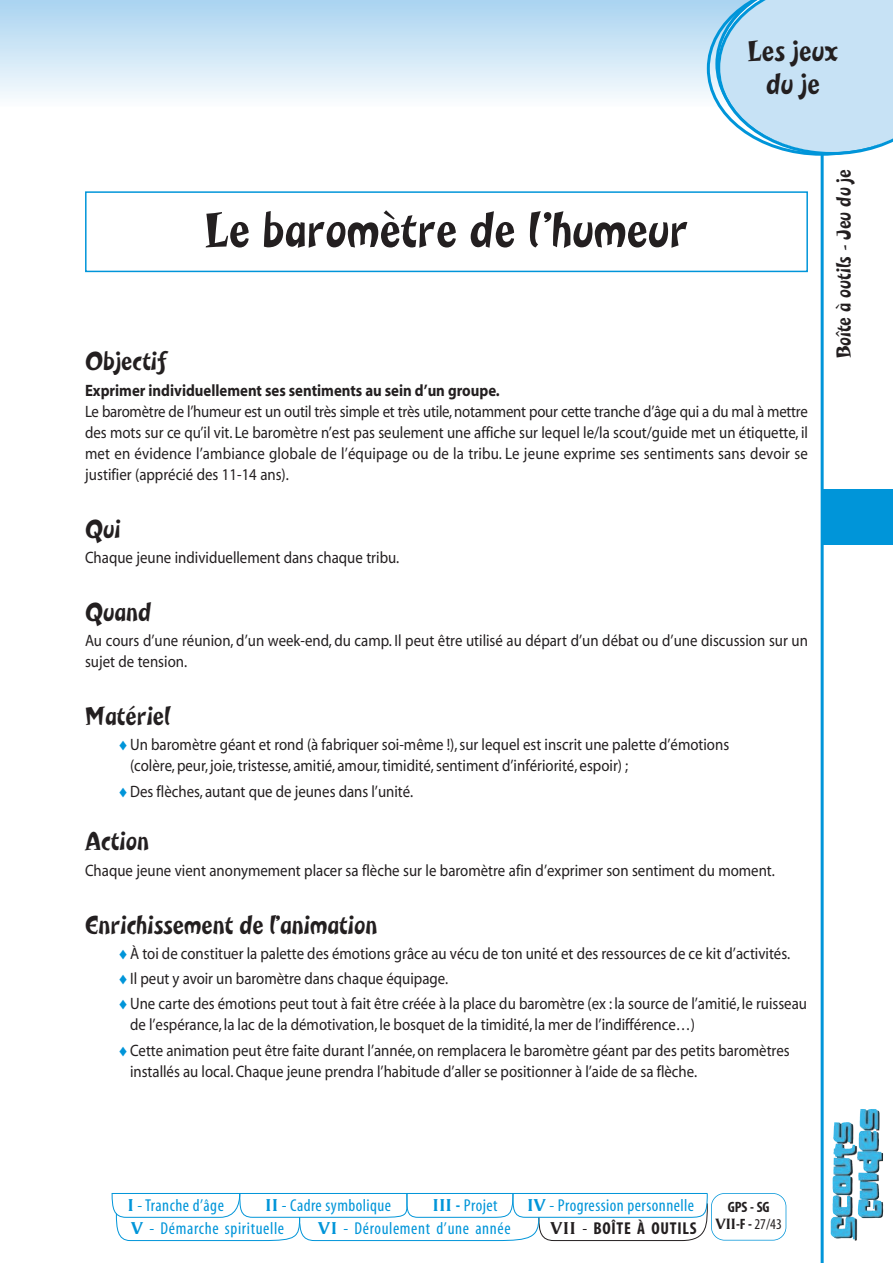
<style>
.page{position:relative;width:893px;height:1263px;background:#fff}
.page>*{position:absolute;margin:0;border:0;box-sizing:border-box;transform-origin:0 0}
.t1{font:51px "Wac Wak Ooops";color:#231f20}
.t2{font:30px/33px "Wac Wak Ooops";color:#231f20;text-align:center}
.t3{font:27px "Wac Wak Ooops";color:#231f20}
.t4{font:21px "Wac Wak Ooops";color:#231f20}
.t5{font:condensed 17.25px "Myriad";letter-spacing:.025em;color:#0095d9}
.t6{font:700 condensed 17.25px "Myriad";letter-spacing:.04em;color:#231f20}
.t7{font:16.5px/21px "Myriad";color:#231f20;scale:.9 1}
.t8{font:700 16.5px "Myriad";color:#231f20;scale:.9 1}
.t9{font:700 condensed 15px/16.5px "Myriad";color:#231f20;text-align:center}
.s1{color:#0095d9}
.s2{font-family:"Vega";font-weight:700;font-stretch:normal}
.s3{font-weight:700}
.s4{font-family:"Vega";font-stretch:normal}
.s5{font-weight:400}
</style>
<div class="page">
<div style="left:0;top:0;width:893px;height:107px;background:linear-gradient(to bottom,#a9d3f0,#fbfdfe)"></div>
<svg style="left:111px;top:1193px;width:597px;height:48px"></svg>
<div style="left:711px;top:1193px;width:75px;height:47px;border:2px solid #0095d9;border-radius:14px"></div>
<svg style="left:707px;top:0;width:186px;height:156px;background:#bfdff4"></svg>
<img style="left:831px;top:1122px;width:32px;height:119px">
<hr style="left:821px;top:155px;width:3px;height:1108px;background:#0095d9">
<div style="left:821px;top:489px;width:72px;height:55px;background:#0095d9"></div>
<div style="left:85px;top:191px;width:723px;height:81px;border:2px solid #0095d9"></div>
<h2 class="t2" style="left:748px;top:39px;width:92px">Les jeux du je</h2>
<h1 class="t1" style="left:205px;top:213px;width:485px">Le baromètre de l’humeur</h1>
<h3 class="t3" style="left:85px;top:352px;width:84px">Objectif</h3>
<p class="t8" style="left:85px;top:384px;width:462px">Exprimer individuellement ses sentiments au sein d’un groupe.</p>
<p class="t7" style="left:85px;top:402px;width:805px;text-align:justify">Le baromètre de l’humeur est un outil très simple et très utile,notamment pour cette tranche d’âge qui a du mal à mettre des mots sur ce qu’il vit. Le baromètre n’est pas seulement une affiche sur lequel le/la scout/guide met un étiquette, il met en évidence l’ambiance globale de l’équipage ou de la tribu. Le jeune exprime ses sentiments sans devoir se justifier (apprécié des 11-14 ans).</p>
<h3 class="t3" style="left:85px;top:519px;width:37px">Qui</h3>
<p class="t7" style="left:85px;top:548px;width:351px">Chaque jeune individuellement dans chaque tribu.</p>
<h3 class="t3" style="left:85px;top:603px;width:68px">Quand</h3>
<p class="t7" style="left:85px;top:631px;width:805px">Au cours d’une réunion, d’un week-end, du camp. Il peut être utilisé au départ d’un débat ou d’une discussion sur un sujet de tension.</p>
<h3 class="t3" style="left:85px;top:707px;width:87px">Matériel</h3>
<p class="t7" style="left:130px;top:736px;width:667px;text-indent:-11px"><span class="s1">♦</span> Un baromètre géant et rond (à fabriquer soi-même !),sur lequel est inscrit une palette d’émotions (colère, peur, joie,tristesse, amitié, amour,timidité,sentiment d’infériorité, espoir) ;</p>
<p class="t7" style="left:119px;top:782px;width:328px"><span class="s1">♦</span> Des flèches, autant que de jeunes dans l’unité.</p>
<h3 class="t3" style="left:85px;top:832px;width:66px">Action</h3>
<p class="t7" style="left:85px;top:861px;width:768px">Chaque jeune vient anonymement placer sa flèche sur le baromètre afin d’exprimer son sentiment du moment.</p>
<h3 class="t3" style="left:85px;top:915px;width:294px">Enrichissement de l’animation</h3>
<p class="t7" style="left:119px;top:942px;width:766px;line-height:25.2px"><span class="s1">♦</span> À toi de constituer la palette des émotions grâce au vécu de ton unité et des ressources de ce kit d’activités.<br><span class="s1">♦</span> Il peut y avoir un baromètre dans chaque équipage.<br><span class="s1">♦</span> Une carte des émotions peut tout à fait être créée à la place du baromètre (ex : la source de l’amitié, le ruisseau</p>
<p class="t7" style="left:119px;top:1014px;width:747px;line-height:25.2px;text-indent:11px">de l’espérance, la lac de la démotivation, le bosquet de la timidité, la mer de l’indifférence…)<br><span class="s1">♦</span> Cette animation peut être faite durant l’année, on remplacera le baromètre géant par des petits baromètres</p>
<p class="t7" style="left:130px;top:1062px;width:632px">installés au local.Chaque jeune prendra l’habitude d’aller se positionner à l’aide de sa flèche.</p>
<p class="t4" style="left:837px;top:358px;width:191px;rotate:-90deg">Boîte à outils - Jeu du je</p>
<p class="t5" style="left:128px;top:1200px;width:98px"><span class="s2">I</span> -Tranche d’âge</p>
<p class="t5" style="left:266px;top:1200px;width:127px"><span class="s2">II</span> - Cadre symbolique</p>
<p class="t5" style="left:433px;top:1200px;width:66px"><span class="s2">III</span> <span class="s3">-</span> Projet</p>
<p class="t5" style="left:527px;top:1200px;width:168px"><span class="s2">IV</span> - Progression personnelle</p>
<p class="t5" style="left:131px;top:1222px;width:154px"><span class="s2">V</span> - Démarche spirituelle</p>
<p class="t5" style="left:318px;top:1222px;width:194px"><span class="s2">VI</span> - Déroulement d’une année</p>
<p class="t6" style="left:550px;top:1222px;width:148px"><span class="s4">VII</span> <span class="s5">-</span> BOÎTE À OUTILS</p>
<p class="t9" style="left:716px;top:1200px;width:68px">GPS - SG<br><span class="s4">VII</span>-F - <span class="s5">27/43</span></p>
</div>
